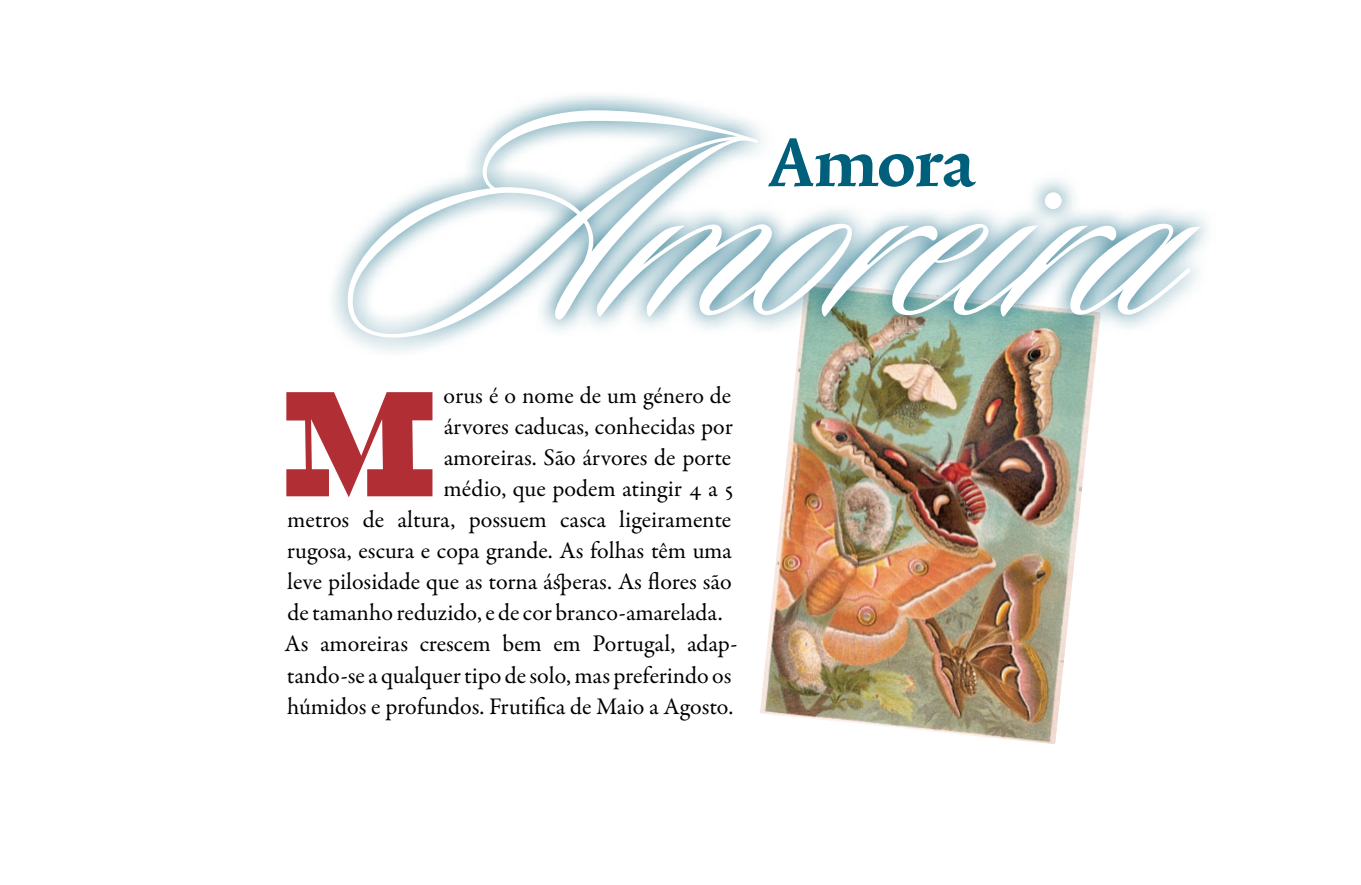
<style>
.page{position:relative;width:1361px;height:885px;background:#fff}
.page>*{position:absolute;margin:0;border:0;box-sizing:border-box;transform-origin:0 0}
.t1{font:300px "Sloop Script Three";color:#fff}
.t2{font:900 157.2px "Bristol";color:#b12e35}
.t3{font:80px "Trinite No 1 Bold Tab";letter-spacing:-.005em;color:#005f7b}
.t4{font:24px "Garamond Premr Pro";color:#000}
</style>
<div class="page">
<img style="left:760px;top:357px;width:336px;height:387px">
<svg style="left:332px;top:95px;width:876px;height:262px"></svg>
<h1 class="t1" style="left:350px;top:33px;width:831px">Amoreira</h1>
<h3 class="t3" style="left:769px;top:126px;width:206px">Amora</h3>
<h2 class="t2" style="left:284px;top:344px;width:152px">M</h2>
<p class="t4" style="left:444px;top:381px;width:289px">orus é o nome de um género de</p>
<p class="t4" style="left:444px;top:412px;width:291px">árvores caducas, conhecidas por</p>
<p class="t4" style="left:444px;top:443px;width:289px">amoreiras. São árvores de porte</p>
<p class="t4" style="left:443px;top:474px;width:292px">médio, que podem atingir 4 a 5</p>
<p class="t4" style="left:287px;top:505px;width:446px">metros de altura, possuem casca ligeiramente</p>
<p class="t4" style="left:287px;top:536px;width:446px">rugosa, escura e copa grande. As folhas têm uma</p>
<p class="t4" style="left:287px;top:567px;width:446px">leve pilosidade que as torna ásperas. As flores são</p>
<p class="t4" style="left:287px;top:598px;width:437px">de tamanho reduzido, e de cor branco-amarelada.</p>
<p class="t4" style="left:284px;top:629px;width:454px">As amoreiras crescem bem em Portugal, adap-</p>
<p class="t4" style="left:287px;top:660px;width:446px">tando-se a qualquer tipo de solo, mas preferindo os</p>
<p class="t4" style="left:287px;top:691px;width:448px">húmidos e profundos. Frutifica de Maio a Agosto.</p>
</div>
